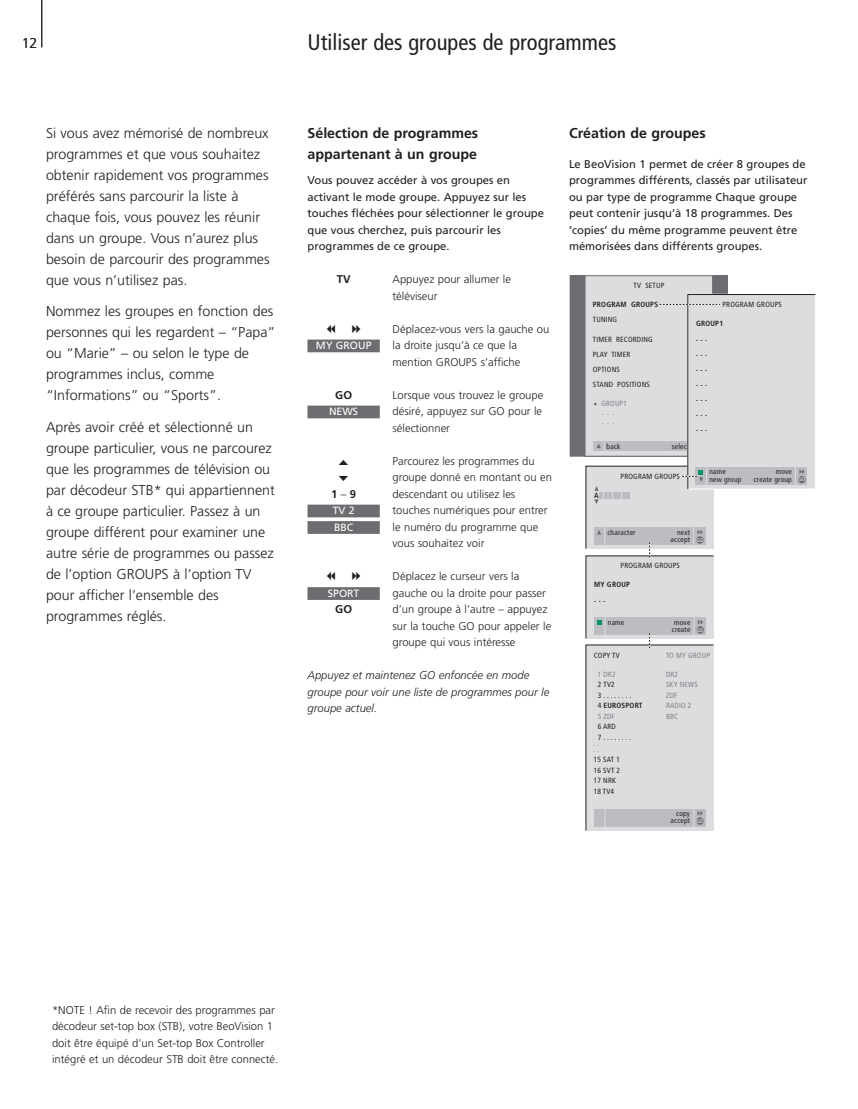
<style>
.page{position:relative;width:858px;height:1109px;background:#fff}
.page>*{position:absolute;margin:0;border:0;box-sizing:border-box;transform-origin:0 0}
.t1{font:condensed 22.5px "Frutiger";color:#231f20}
.t2{font:300 14.25px/21px "Frutiger";color:#231f20}
.t3{font:700 14.25px/21px "Frutiger";color:#231f20}
.t4{font:300 11.25px/16.5px "Frutiger";color:#231f20}
.t5{font:11.25px/16.5px "Frutiger";color:#231f20}
.t6{font:italic 300 11.25px/16.5px "Frutiger";color:#231f20}
.t7{font:700 11.25px "Frutiger";color:#231f20}
.t8{font:10.5px/16.5px "Frutiger";color:#fff}
.t9{font:condensed 7.5px/10.5px "Frutiger";letter-spacing:.025em;color:#231f20}
.t10{font:condensed 7.5px/9px "Frutiger";letter-spacing:.025em;color:#808285}
.t11{font:700 condensed 7.5px "Frutiger";letter-spacing:.025em;color:#231f20}
.t12{font:700 7.5px/15px "Frutiger";color:#231f20;text-align:justify}
.s1{font-weight:300}
.s2{font-size:5.25px;color:#fff}
.s3{font-weight:400}
</style>
<div class="page">
<div style="left:308px;top:339px;width:72px;height:13px;background:#6c6d70"></div>
<div style="left:308px;top:405px;width:72px;height:13px;background:#6c6d70"></div>
<div style="left:308px;top:504px;width:72px;height:13px;background:#6c6d70"></div>
<div style="left:308px;top:521px;width:72px;height:13px;background:#6c6d70"></div>
<div style="left:308px;top:587px;width:72px;height:13px;background:#6c6d70"></div>
<div style="left:570px;top:276px;width:157px;height:180px;background:#6c6d70"></div>
<div style="left:585px;top:276px;width:128px;height:180px;background:#dcdddf"></div>
<div style="left:585px;top:275px;width:128px;height:181px;border:1px solid #6c6d70"></div>
<svg style="left:586px;top:293px;width:230px;height:537px"></svg>
<hr style="left:42px;top:0;width:1px;height:47px;background:#231f20">
<p class="t2" style="left:22px;top:33px;width:17px">12</p>
<p class="t2" style="left:46px;top:123px;width:225px">Si vous avez mémorisé de nombreux programmes et que vous souhaitez obtenir rapidement vos programmes préférés sans parcourir la liste à chaque fois, vous pouvez les réunir dans un groupe. Vous n’aurez plus besoin de parcourir des programmes que vous n’utilisez pas.</p>
<p class="t2" style="left:46px;top:302px;width:231px">Nommez les groupes en fonction des personnes qui les regardent – “Papa” ou “Marie” – ou selon le type de programmes inclus, comme “Informations” ou “Sports”.</p>
<p class="t2" style="left:46px;top:417px;width:230px">Après avoir créé et sélectionné un groupe particulier, vous ne parcourez que les programmes de télévision ou par décodeur STB* qui appartiennent à ce groupe particulier. Passez à un groupe différent pour examiner une autre série de programmes ou passez de l’option GROUPS à l’option TV pour afficher l’ensemble des programmes réglés.</p>
<h1 class="t1" style="left:308px;top:33px;width:310px">Utiliser des groupes de programmes</h1>
<p class="t3" style="left:308px;top:123px;width:172px">Sélection de programmes appartenant à un groupe</p>
<p class="t5" style="left:308px;top:173px;width:238px">Vous pouvez accéder à vos groupes en activant le mode groupe. Appuyez sur les touches fléchées pour sélectionner le groupe que vous cherchez, puis parcourir les programmes de ce groupe.</p>
<p class="t4" style="left:393px;top:272px;width:120px">Appuyez pour allumer le téléviseur</p>
<p class="t4" style="left:393px;top:321px;width:158px">Déplacez-vous vers la gauche ou la droite jusqu’à ce que la mention GROUPS s’affiche</p>
<p class="t4" style="left:393px;top:387px;width:152px;text-align:justify">Lorsque vous trouvez le groupe désiré, appuyez sur GO pour le sélectionner</p>
<p class="t4" style="left:393px;top:453px;width:161px">Parcourez les programmes du groupe donné en montant ou en descendant ou utilisez les touches numériques pour entrer le numéro du programme que vous souhaitez voir</p>
<p class="t4" style="left:393px;top:569px;width:160px">Déplacez le curseur vers la gauche ou la droite pour passer d’un groupe à l’autre – appuyez sur la touche GO pour appeler le groupe qui vous intéresse</p>
<p class="t6" style="left:308px;top:668px;width:243px">Appuyez et maintenez GO enfoncée en mode groupe pour voir une liste de programmes pour le groupe actuel.</p>
<p class="t7" style="left:337px;top:275px;width:15px">TV</p>
<p class="t8" style="left:316px;top:338px;width:57px">MY GROUP</p>
<p class="t7" style="left:335px;top:390px;width:18px">GO</p>
<p class="t8" style="left:329px;top:404px;width:31px">NEWS</p>
<p class="t7" style="left:331px;top:489px;width:27px">1 <span class="s1">–</span> 9</p>
<p class="t8" style="left:333px;top:503px;width:23px">TV 2<br>BBC</p>
<p class="t8" style="left:328px;top:586px;width:33px">SPORT</p>
<p class="t7" style="left:335px;top:605px;width:18px">GO</p>
<p class="t3" style="left:569px;top:123px;width:138px">Création de groupes</p>
<p class="t5" style="left:569px;top:156px;width:240px">Le BeoVision 1 permet de créer 8 groupes de programmes différents, classés par utilisateur ou par type de programme Chaque groupe peut contenir jusqu’à 18 programmes. Des ’copies’ du même programme peuvent être mémorisées dans différents groupes.</p>
<p class="t9" style="left:634px;top:281px;width:32px">TV SETUP</p>
<p class="t11" style="left:593px;top:302px;width:67px">PROGRAM GROUPS</p>
<p class="t9" style="left:593px;top:315px;width:26px">TUNING</p>
<p class="t9" style="left:593px;top:332px;width:61px;line-height:15px">TIMER RECORDING<br>PLAY TIMER<br>OPTIONS<br>STAND POSITIONS</p>
<p class="t10" style="left:601px;top:400px;width:27px">GROUP1 . . .<br>. . .</p>
<p class="t9" style="left:722px;top:300px;width:61px">PROGRAM GROUPS</p>
<p class="t11" style="left:696px;top:320px;width:29px">GROUP1</p>
<p class="t12" style="left:696px;top:331px;width:13px">. . . . . . . . . . . . . . . . . . . . .</p>
<p class="t9" style="left:607px;top:441px;width:15px">back</p>
<p class="t9" style="left:672px;top:441px;width:32px">select <span class="s2">GO</span></p>
<p class="t11" style="left:594px;top:492px;width:6px">A</p>
<p class="t9" style="left:621px;top:471px;width:61px">PROGRAM GROUPS</p>
<p class="t9" style="left:709px;top:467px;width:18px">name</p>
<p class="t9" style="left:776px;top:467px;width:18px">move</p>
<p class="t9" style="left:709px;top:474px;width:34px">new group</p>
<p class="t9" style="left:754px;top:474px;width:53px">create group <span class="s2">GO</span></p>
<p class="t9" style="left:608px;top:527px;width:29px">character</p>
<p class="t9" style="left:671px;top:529px;width:34px;line-height:7.5px;text-indent:6px">next accept <span class="s2">GO</span></p>
<p class="t9" style="left:621px;top:561px;width:61px">PROGRAM GROUPS</p>
<p class="t11" style="left:594px;top:582px;width:37px">MY GROUP</p>
<p class="t12" style="left:594px;top:593px;width:13px">. . .</p>
<p class="t9" style="left:608px;top:617px;width:18px">name</p>
<p class="t9" style="left:672px;top:619px;width:33px;line-height:7.5px;text-indent:2px">move create <span class="s2">GO</span></p>
<p class="t9" style="left:594px;top:650px;width:27px">COPY TV</p>
<p class="t10" style="left:666px;top:651px;width:45px">TO MY GROUP</p>
<p class="t10" style="left:598px;top:670px;width:19px">1 DR2</p>
<p class="t10" style="left:666px;top:670px;width:14px">DR2</p>
<p class="t9" style="left:598px;top:679px;width:19px">2 TV2</p>
<p class="t10" style="left:666px;top:680px;width:33px">SKY NEWS</p>
<p class="t9" style="left:598px;top:690px;width:35px">3 . . . . . . . .</p>
<p class="t10" style="left:666px;top:691px;width:13px">ZDF</p>
<p class="t11" style="left:598px;top:702px;width:46px"><span class="s3">4</span> EUROSPORT</p>
<p class="t10" style="left:666px;top:701px;width:27px">RADIO 2</p>
<p class="t10" style="left:598px;top:712px;width:19px">5 ZDF</p>
<p class="t10" style="left:666px;top:712px;width:14px">BBC</p>
<p class="t9" style="left:598px;top:721px;width:35px">6 ARD<br>7 . . . . . . . .</p>
<p class="t10" style="left:594px;top:740px;width:7px;line-height:6px">. . . .</p>
<p class="t9" style="left:594px;top:754px;width:28px">15 SAT 1<br>16 SVT 2<br>17 NRK<br>18 TV4</p>
<p class="t9" style="left:671px;top:810px;width:34px;line-height:7.5px;text-indent:6px">copy accept <span class="s2">GO</span></p>
<p class="t4" style="left:52px;top:1002px;width:228px">*NOTE ! Afin de recevoir des programmes par décodeur set-top box (STB), votre BeoVision 1 doit être équipé d’un Set-top Box Controller intégré et un décodeur STB doit être connecté.</p>
</div>
